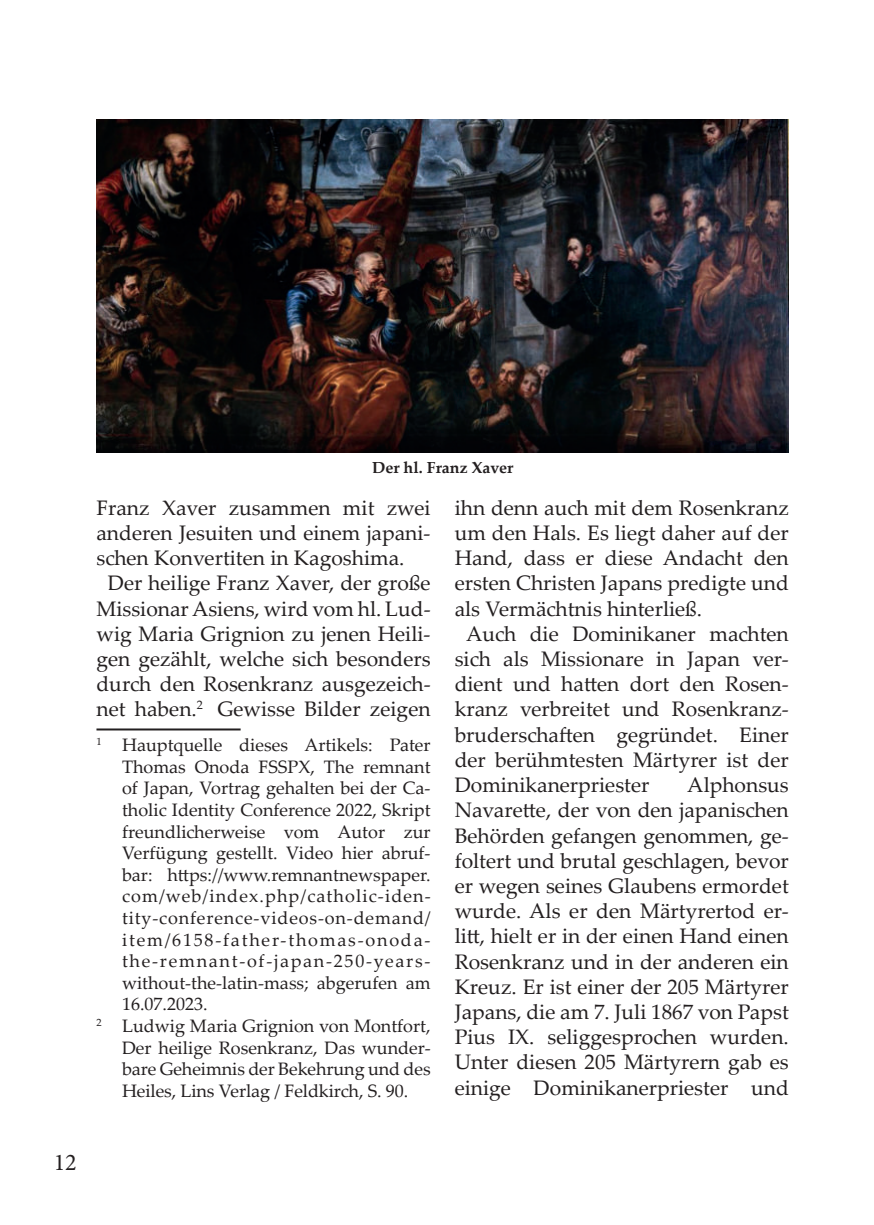
<style>
.page{position:relative;width:874px;height:1225px;background:#fff}
.page>*{position:absolute;margin:0;border:0;box-sizing:border-box;transform-origin:0 0}
.t1{font:24px "Minion Pro";color:#231f20}
.t2{font:21px/25.2px "Palatino Linotype";color:#231f20;text-align:justify}
.t3{font:18px "Palatino Linotype";color:#231f20}
.t4{font:18px "Palatino Linotype";letter-spacing:.045em;color:#231f20}
.t5{font:18px "Palatino Linotype";letter-spacing:.06em;color:#231f20}
.t6{font:18px "Palatino Linotype";letter-spacing:.095em;color:#231f20}
.t7{font:18px "Palatino Linotype";letter-spacing:.1em;color:#231f20}
.t8{font:700 16px "Palatino Linotype";color:#231f20}
</style>
<div class="page">
<hr style="left:96px;top:728px;width:144px;height:2px;background:#231f20">
<img style="left:96px;top:120px;width:692px;height:332px">
<p class="t8" style="left:372px;top:456px;width:143px">Der hl. Franz Xaver</p>
<p class="t2" style="left:96px;top:494px;width:335px">Franz Xaver zusammen mit zwei</p>
<p class="t2" style="left:96px;top:519px;width:335px">anderen Jesuiten und einem japani-</p>
<p class="t2" style="left:96px;top:544px;width:309px">schen Konvertiten in Kagoshima.</p>
<p class="t2" style="left:108px;top:570px;width:324px">Der heilige Franz Xaver, der große</p>
<p class="t2" style="left:96px;top:595px;width:335px">Missionar Asiens, wird vom hl. Lud-</p>
<p class="t2" style="left:96px;top:620px;width:335px">wig Maria Grignion zu jenen Heili-</p>
<p class="t2" style="left:96px;top:645px;width:335px">gen gezählt, welche sich besonders</p>
<p class="t2" style="left:96px;top:670px;width:335px">durch den Rosenkranz ausgezeich-</p>
<p class="t2" style="left:96px;top:699px;width:335px">net haben.<sup>2</sup><sup>1</sup> Gewisse Bilder zeigen</p>
<p class="t3" style="left:96px;top:732px;width:335px"><sup>1</sup> Hauptquelle dieses Artikels: Pater</p>
<p class="t3" style="left:122px;top:754px;width:310px">Thomas Onoda FSSPX, The remnant</p>
<p class="t3" style="left:122px;top:775px;width:310px">of Japan, Vortrag gehalten bei der Ca-</p>
<p class="t3" style="left:122px;top:797px;width:310px">tholic Identity Conference 2022, Skript</p>
<p class="t3" style="left:122px;top:818px;width:310px">freundlicherweise vom Autor zur</p>
<p class="t3" style="left:122px;top:840px;width:310px">Verfügung gestellt. Video hier abruf-</p>
<p class="t3" style="left:122px;top:862px;width:310px">bar: https://www.remnantnewspaper.</p>
<p class="t5" style="left:122px;top:883px;width:310px">com/web/index.php/catholic-iden-</p>
<p class="t4" style="left:122px;top:905px;width:310px">tity-conference-videos-on-demand/</p>
<p class="t7" style="left:122px;top:926px;width:310px">item/6158-father-thomas-onoda-</p>
<p class="t6" style="left:122px;top:948px;width:310px">the-remnant-of-japan-250-years-</p>
<p class="t3" style="left:122px;top:970px;width:310px">without-the-latin-mass; abgerufen am</p>
<p class="t3" style="left:122px;top:997px;width:87px">16.07.2023.</p>
<p class="t3" style="left:96px;top:1013px;width:335px"><sup>2</sup> Ludwig Maria Grignion von Montfort,</p>
<p class="t3" style="left:122px;top:1034px;width:310px">Der heilige Rosenkranz, Das wunder-</p>
<p class="t3" style="left:122px;top:1056px;width:310px">bare Geheimnis der Bekehrung und des</p>
<p class="t3" style="left:122px;top:1078px;width:287px">Heiles, Lins Verlag / Feldkirch, S. 90.</p>
<p class="t2" style="left:454px;top:494px;width:335px">ihn denn auch mit dem Rosenkranz</p>
<p class="t2" style="left:454px;top:519px;width:335px">um den Hals. Es liegt daher auf der</p>
<p class="t2" style="left:454px;top:544px;width:335px">Hand, dass er diese Andacht den</p>
<p class="t2" style="left:454px;top:570px;width:335px">ersten Christen Japans predigte und</p>
<p class="t2" style="left:454px;top:595px;width:249px">als Vermächtnis hinterließ.</p>
<p class="t2" style="left:466px;top:620px;width:324px">Auch die Dominikaner machten</p>
<p class="t2" style="left:454px;top:645px;width:335px">sich als Missionare in Japan ver-</p>
<p class="t2" style="left:454px;top:670px;width:335px">dient und hatten dort den Rosen-</p>
<p class="t2" style="left:454px;top:696px;width:335px">kranz verbreitet und Rosenkranz-</p>
<p class="t2" style="left:454px;top:721px;width:335px">bruderschaften gegründet. Einer</p>
<p class="t2" style="left:454px;top:746px;width:335px">der berühmtesten Märtyrer ist der</p>
<p class="t2" style="left:454px;top:775px;width:196px">Dominikanerpriester</p>
<p class="t2" style="left:454px;top:775px;width:335px;text-indent:232px">Alphonsus Navarette, der von den japanischen Behörden gefangen genommen, ge&shy;foltert und brutal geschlagen, bevor er wegen seines Glaubens ermordet wurde. Als er den Märtyrertod er&shy;litt, hielt er in der einen Hand einen Rosenkranz und in der anderen ein Kreuz. Er ist einer der 205 Märtyrer Japans, die am 7. Juli 1867 von Papst Pius IX. seliggesprochen wurden.<br>Unter diesen 205 Märtyrern gab es einige Dominikanerpriester und</p>
<p class="t1" style="left:54px;top:1147px;width:25px">12</p>
</div>
